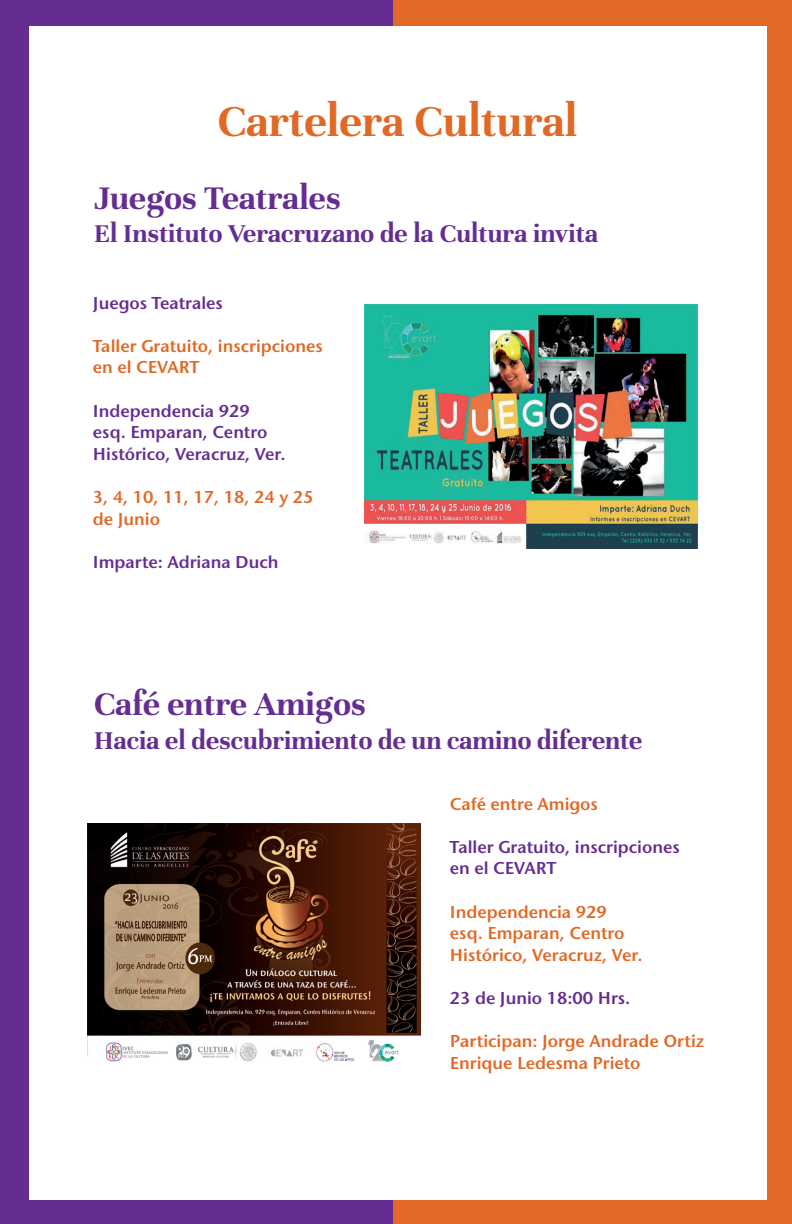
<style>
.page{position:relative;width:792px;height:1224px;background:#fff}
.page>*{position:absolute;margin:0;border:0;box-sizing:border-box;transform-origin:0 0}
.t1{font:700 48px "Unna";color:#e16925}
.t2{font:700 36px "Unna";color:#652d91}
.t3{font:700 28px "Unna";color:#652d91}
.t4{font:18px/21.6px "Stone Sans EF Sem Bol";color:#e16925}
.t5{font:18px/21.6px "Stone Sans EF Sem Bol";color:#652d91}
</style>
<div class="page">
<div style="left:0;top:0;width:394px;height:1223px;background:#652d91"></div>
<div style="left:394px;top:0;width:398px;height:1223px;background:#e16925"></div>
<div style="left:29px;top:26px;width:737px;height:1174px;background:#fff"></div>
<img style="left:365px;top:305px;width:333px;height:244px">
<img style="left:87px;top:824px;width:333px;height:238px">
<h1 class="t1" style="left:218px;top:94px;width:361px">Cartelera Cultural</h1>
<h2 class="t2" style="left:94px;top:177px;width:248px">Juegos Teatrales</h2>
<h3 class="t3" style="left:94px;top:218px;width:505px">El Instituto Veracruzano de la Cultura invita</h3>
<p class="t5" style="left:93px;top:292px;width:132px">Juegos Teatrales</p>
<p class="t4" style="left:93px;top:335px;width:231px">Taller Gratuito, inscripciones en el CEVART</p>
<p class="t5" style="left:93px;top:400px;width:194px">Independencia 929 esq. Emparan, Centro<br>Histórico, Veracruz, Ver.</p>
<p class="t4" style="left:93px;top:486px;width:222px">3, 4, 10, 11, 17, 18, 24 y 25 de Junio</p>
<p class="t5" style="left:93px;top:551px;width:187px">Imparte: Adriana Duch</p>
<h2 class="t2" style="left:94px;top:683px;width:273px">Café entre Amigos</h2>
<h3 class="t3" style="left:94px;top:724px;width:550px">Hacia el descubrimiento de un camino diferente</h3>
<p class="t4" style="left:450px;top:793px;width:150px">Café entre Amigos</p>
<p class="t5" style="left:450px;top:836px;width:231px">Taller Gratuito, inscripciones en el CEVART</p>
<p class="t4" style="left:450px;top:901px;width:194px">Independencia 929 esq. Emparan, Centro<br>Histórico, Veracruz, Ver.</p>
<p class="t5" style="left:450px;top:987px;width:182px">23 de Junio 18:00 Hrs.</p>
<p class="t4" style="left:450px;top:1030px;width:256px">Participan: Jorge Andrade Ortiz<br>Enrique Ledesma Prieto</p>
</div>
